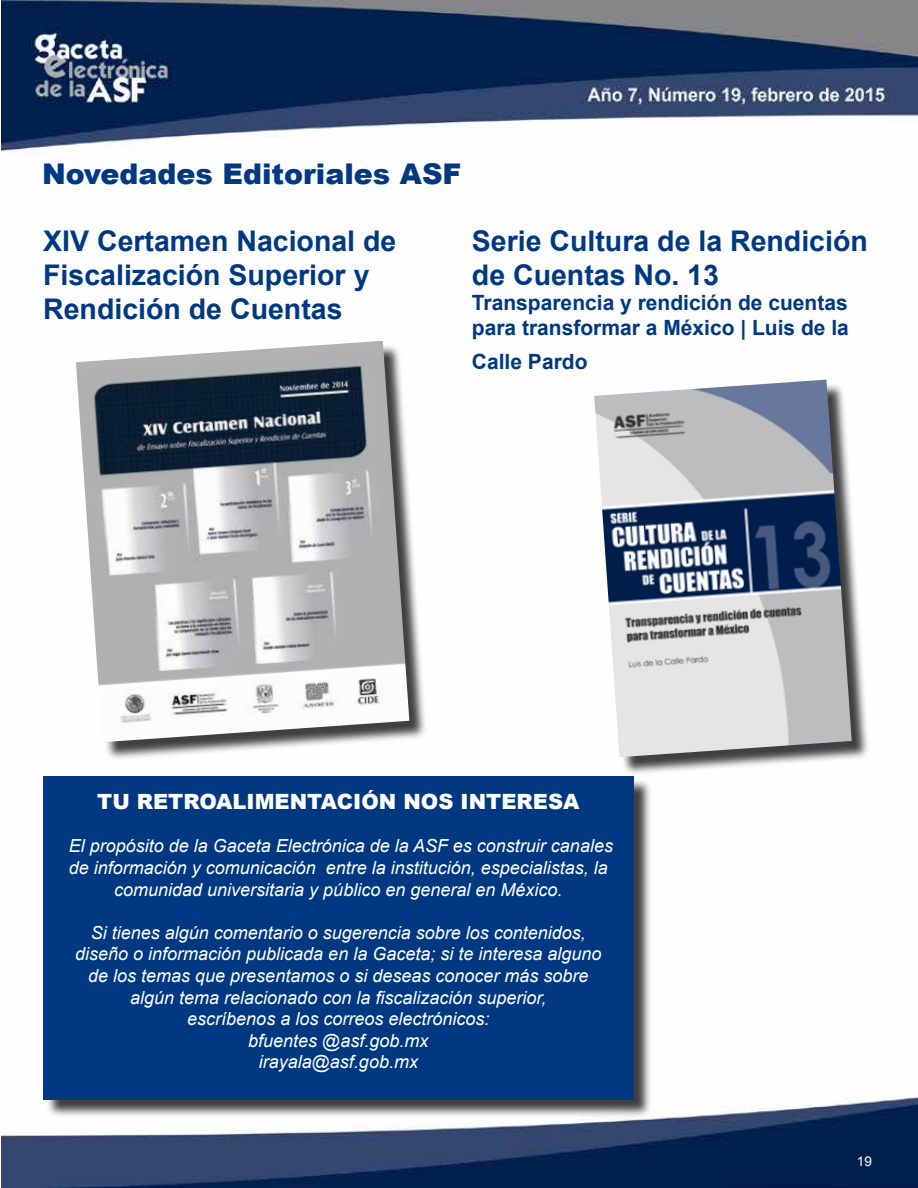
<style>
.page{position:relative;width:918px;height:1188px;background:#fff}
.page>*{position:absolute;margin:0;border:0;box-sizing:border-box;transform-origin:0 0}
.t1{font:700 28.5px/34.2px "Arial";color:#003882}
.t2{font:900 28.5px "Arial";color:#003882}
.t3{font:700 21px/25.2px "Arial";color:#003882}
.t4{font:900 21px "Arial";color:#fff}
.t5{font:italic 18px/21.6px "Arial";color:#fff;text-align:center}
.t6{font:13.5px "Arial";color:#fff}
</style>
<div class="page">
<img style="left:1px;top:0;width:917px;height:1188px">
<div style="left:45px;top:778px;width:607px;height:340px;background:#000;opacity:.75"></div>
<div style="left:43px;top:776px;width:591px;height:324px;background:#003882"></div>
<div style="left:597px;top:382px;width:273px;height:394px;background:#000;opacity:.75"></div>
<img style="left:594px;top:380px;width:258px;height:377px">
<div style="left:79px;top:344px;width:349px;height:416px;background:#000;opacity:.75"></div>
<img style="left:76px;top:341px;width:333px;height:401px">
<h1 class="t2" style="left:42px;top:153px;width:421px">Novedades Editoriales ASF</h1>
<h1 class="t1" style="left:43px;top:224px;width:355px">XIV Certamen Nacional de<br>Fiscalización Superior y<br>Rendición de Cuentas</h1>
<h1 class="t1" style="left:472px;top:224px;width:397px">Serie Cultura de la Rendición de Cuentas No. 13</h1>
<p class="t3" style="left:472px;top:291px;width:379px">Transparencia y rendición de cuentas para transformar a México | Luis de la</p>
<p class="t3" style="left:472px;top:350px;width:117px">Calle Pardo</p>
<p class="t4" style="left:97px;top:787px;width:484px">TU RETROALIMENTACIÓN NOS INTERESA</p>
<p class="t5" style="left:69px;top:836px;width:546px">El propósito de la Gaceta Electrónica de la ASF es construir canales de información y comunicación entre la institución, especialistas, la comunidad universitaria y público en general en México.</p>
<p class="t5" style="left:75px;top:922px;width:528px">Si tienes algún comentario o sugerencia sobre los contenidos, diseño o información publicada en la Gaceta; si te interesa alguno de los temas que presentamos o si deseas conocer más sobre algún tema relacionado con la fiscalización superior,<br>escríbenos a los correos electrónicos:<br>bfuentes @asf.gob.mx<br>irayala@asf.gob.mx</p>
<p class="t6" style="left:857px;top:1153px;width:17px">19</p>
</div>
